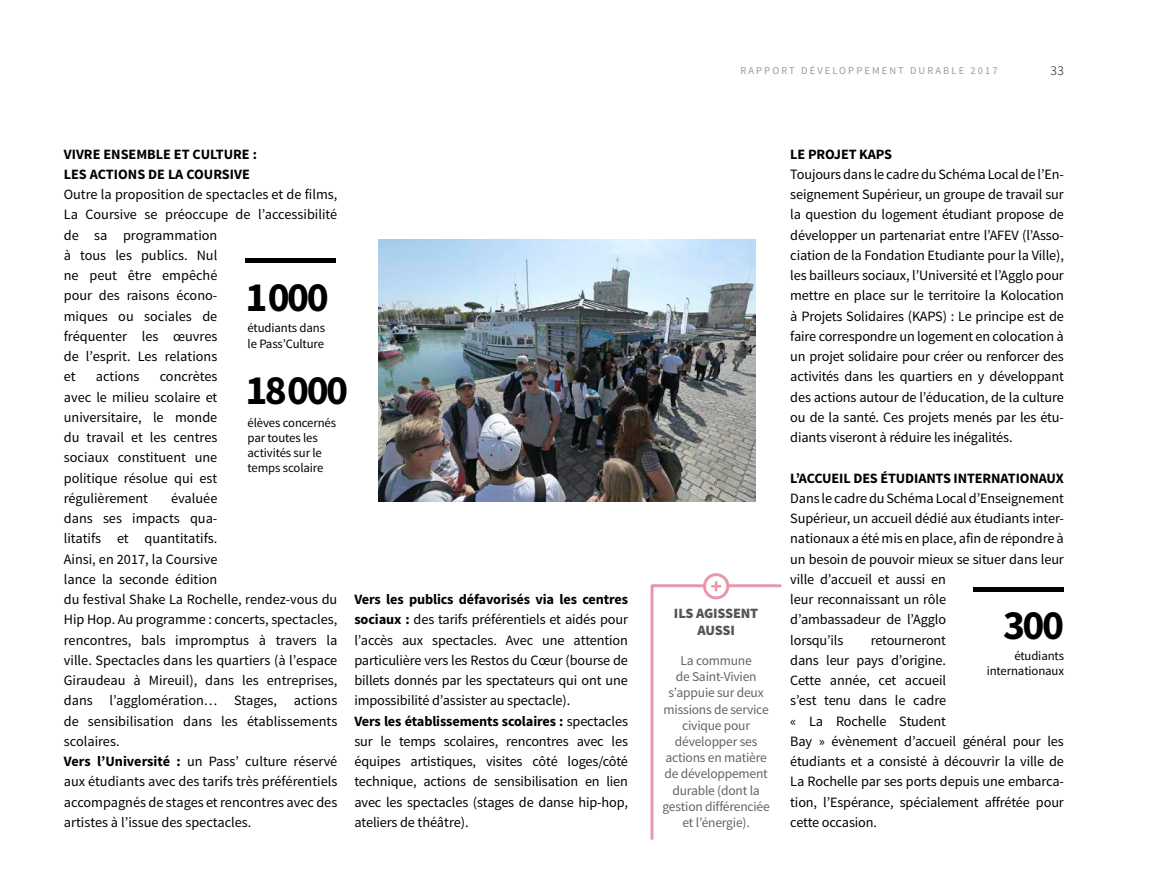
<style>
.page{position:relative;width:1149px;height:893px;background:#fff}
.page>*{position:absolute;margin:0;border:0;box-sizing:border-box;transform-origin:0 0}
.t1{font:700 41.7px "Source Sans Pro";letter-spacing:-.06em;color:#000}
.t2{font:14.25px/20.2px "Source Sans Pro";letter-spacing:-.01em;color:#000}
.t3{font:700 14.25px/20.2px "Source Sans Pro";letter-spacing:-.01em;color:#000}
.t4{font:900 14.25px/16.5px "Source Sans Pro";letter-spacing:-.01em;color:#565655;text-align:center}
.t5{font:13.5px/16.2px "Source Sans Pro";letter-spacing:-.015em;color:#636362;text-align:center}
.t6{font:300 13.5px "Source Sans Pro";color:#000}
.t7{font:12.75px/15.3px "Source Sans Pro";letter-spacing:-.01em;color:#000}
.t8{font:10.5px "Source Sans Pro";letter-spacing:.2em;color:#9c9c9c}
.s1{font-weight:700}
</style>
<div class="page">
<hr style="left:245px;top:259px;width:91px;height:4px;background:#000">
<svg style="left:704px;top:575px;width:23px;height:23px"></svg>
<div style="left:702px;top:573px;width:27px;height:26px;border:3px solid #e997aa;border-radius:50%"></div>
<svg style="left:650px;top:581px;width:132px;height:259px"></svg>
<hr style="left:973px;top:587px;width:90px;height:4px;background:#000">
<img style="left:378px;top:240px;width:377px;height:261px">
<p class="t3" style="left:64px;top:144px;width:194px">VIVRE ENSEMBLE ET CULTURE :<br>LES ACTIONS DE LA COURSIVE</p>
<p class="t2" style="left:64px;top:184px;width:275px">Outre la proposition de spectacles et de films,<br>La Coursive se préoccupe de l’accessibilité de sa programmation<br>à tous les publics. Nul<br>ne peut être empêché<br>pour des raisons écono-<br>miques ou sociales de<br>fréquenter les œuvres<br>de l’esprit. Les relations<br>et</p>
<h1 class="t1" style="left:245px;top:270px;width:85px">1000</h1>
<p class="t7" style="left:247px;top:321px;width:79px">étudiants dans le Pass’Culture</p>
<p class="t2" style="left:64px;top:367px;width:155px;text-align:justify;text-indent:96px">concrètes avec le milieu scolaire et universitaire, le monde du travail et les centres sociaux constituent une politique résolue qui est régulièrement</p>
<p class="t2" style="left:96px;top:367px;width:45px">actions</p>
<h1 class="t1" style="left:245px;top:363px;width:104px">18000</h1>
<p class="t7" style="left:247px;top:415px;width:90px">élèves concernés par toutes les activités sur le temps scolaire</p>
<p class="t2" style="left:64px;top:488px;width:275px;text-indent:107px">évaluée<br>dans ses impacts qua-<br>litatifs et quantitatifs.<br>Ainsi, en 2017, la Coursive<br>lance la seconde édition<br>du festival Shake La Rochelle, rendez-vous du Hip Hop. Au programme : concerts, spectacles, rencontres, bals impromptus à travers la ville. Spectacles dans les quartiers (à l’espace Giraudeau à Mireuil), dans les entreprises, dans l’agglomération… Stages, actions de sensibilisation dans les établissements scolaires.<br><span class="s1">Vers l’Université :</span> un Pass’ culture réservé aux étudiants avec des tarifs très préférentiels accompagnés de stages et rencontres avec des artistes à l’issue des spectacles.</p>
<p class="t2" style="left:354px;top:589px;width:275px"><span class="s1">Vers les publics défavorisés via les centres sociaux :</span> des tarifs préférentiels et aidés pour l’accès aux spectacles. Avec une attention particulière vers les Restos du Cœur (bourse de billets donnés par les spectateurs qui ont une impossibilité d’assister au spectacle).<br><span class="s1">Vers les établissements scolaires :</span> spectacles sur le temps scolaires, rencontres avec les équipes artistiques, visites côté loges/côté technique, actions de sensibilisation en lien avec les spectacles (stages de danse hip-hop, ateliers de théâtre).</p>
<p class="t8" style="left:740px;top:64px;width:259px">RAPPORT DÉVELOPPEMENT DURABLE 2017</p>
<p class="t6" style="left:1050px;top:62px;width:15px">33</p>
<p class="t4" style="left:673px;top:606px;width:86px">ILS AGISSENT<br>AUSSI</p>
<p class="t5" style="left:662px;top:653px;width:109px">La commune<br>de Saint-Vivien s’appuie sur deux missions de service civique pour développer ses actions en matière de développement durable (dont la gestion différenciée et l’énergie).</p>
<p class="t3" style="left:790px;top:144px;width:103px">LE PROJET KAPS</p>
<p class="t2" style="left:790px;top:164px;width:275px;text-align:justify">Toujours dans le cadre du Schéma Local de l’En&shy;seignement Supérieur, un groupe de travail sur la question du logement étudiant propose de développer un partenariat entre l’AFEV (l’Asso&shy;ciation de la Fondation Etudiante pour la Ville), les bailleurs sociaux, l’Université et l’Agglo pour mettre en place sur le territoire la Kolocation à Projets Solidaires (KAPS) : Le principe est de faire correspondre un logement en colocation à un projet solidaire pour créer ou renforcer des activités dans les quartiers en y développant des actions autour de l’éducation, de la culture ou de la santé. Ces projets menés par les étu&shy;diants viseront à réduire les inégalités.</p>
<p class="t3" style="left:790px;top:468px;width:275px">L’ACCUEIL DES ÉTUDIANTS INTERNATIONAUX</p>
<p class="t2" style="left:790px;top:488px;width:275px">Dans le cadre du Schéma Local d’Enseignement Supérieur, un accueil dédié aux étudiants inter&shy;nationaux a été mis en place, afin de répondre à un besoin de pouvoir mieux se situer dans leur ville d’accueil et aussi en<br>leur reconnaissant un rôle<br>d’ambassadeur de l’Agglo<br>lorsqu’ils</p>
<h1 class="t1" style="left:1002px;top:598px;width:63px">300</h1>
<p class="t7" style="left:986px;top:648px;width:79px;text-align:right">étudiants internationaux</p>
<p class="t2" style="left:790px;top:630px;width:275px;text-indent:80px">retourneront<br>dans leur pays d’origine.<br>Cette année, cet accueil<br>s’est tenu dans le cadre<br>« La Rochelle Student<br>Bay » évènement d’accueil général pour les étudiants et a consisté à découvrir la ville de<br>La Rochelle par ses ports depuis une embarca&shy;tion, l’Espérance, spécialement affrétée pour cette occasion.</p>
</div>
